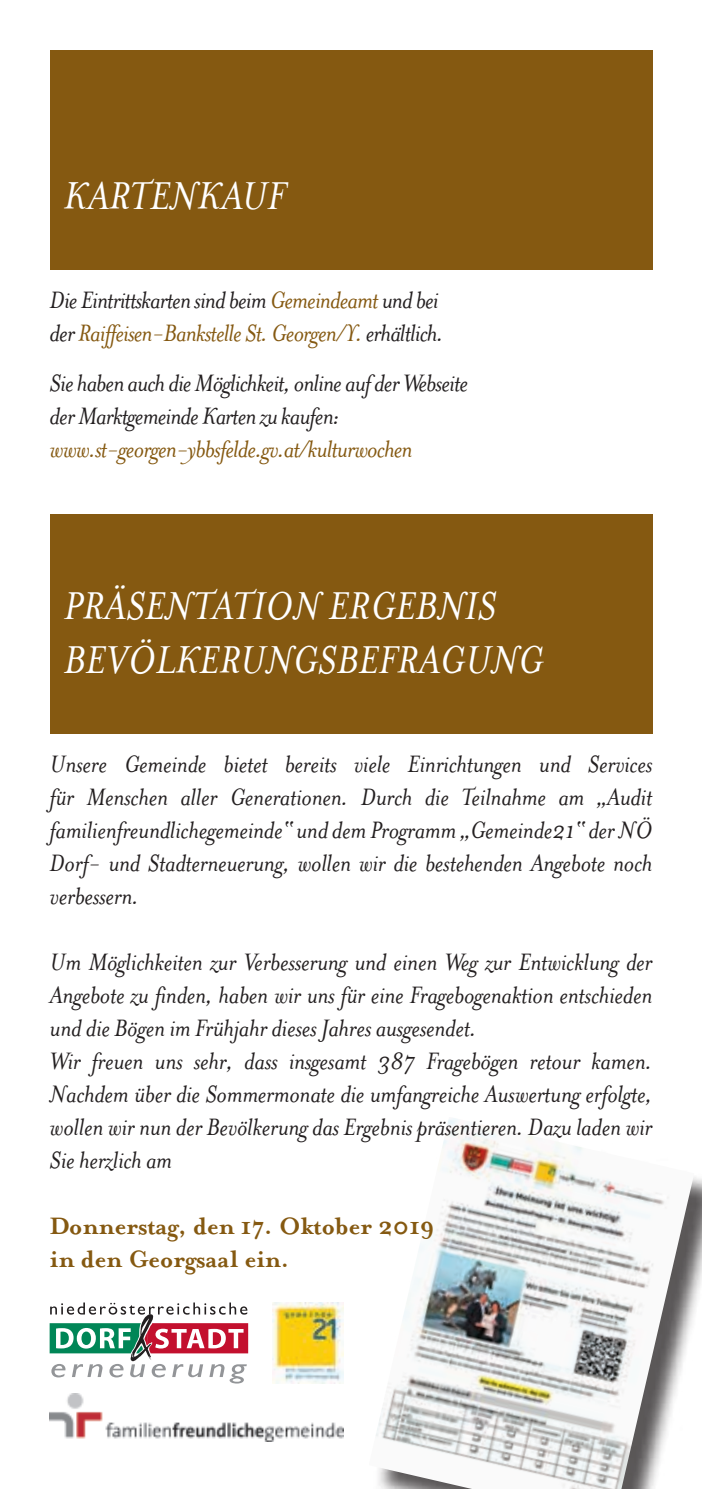
<style>
.page{position:relative;width:702px;height:1489px;background:#fff}
.page>*{position:absolute;margin:0;border:0;box-sizing:border-box;transform-origin:0 0}
.t1{font:italic 45px/54px "Mrs Eaves";color:#fff}
.t2{font:italic 27.5px/33px "Mrs Eaves";letter-spacing:-.01em;color:#231f20;text-align:justify}
.t3{font:italic 27.5px/33px "Mrs Eaves";letter-spacing:-.03em;color:#231f20}
.t4{font:700 27.5px/33px "Mrs Eaves";letter-spacing:-.01em;color:#855911}
.t5{font:italic 27.5px "Mrs Eaves";letter-spacing:-.03em;color:#855911}
.s1{color:#855911}
</style>
<div class="page">
<div style="left:373px;top:1121px;width:329px;height:367px;background:#231f20;opacity:.75"></div>
<img style="left:373px;top:1118px;width:321px;height:370px">
<div style="left:50px;top:514px;width:602px;height:219px;background:#855911"></div>
<div style="left:50px;top:50px;width:602px;height:219px;background:#855911"></div>
<svg style="left:50px;top:1302px;width:198px;height:81px"></svg>
<img style="left:273px;top:1302px;width:71px;height:81px">
<img style="left:50px;top:1393px;width:294px;height:47px">
<h1 class="t1" style="left:64px;top:169px;width:223px">KARTENKAUF</h1>
<p class="t3" style="left:50px;top:283px;width:395px">Die Eintrittskarten sind beim <span class="s1">Gemeindeamt</span> und bei der <span class="s1">Raiffeisen-Bankstelle St. Georgen/Y.</span> erhältlich.</p>
<p class="t3" style="left:50px;top:366px;width:420px">Sie haben auch die Möglichkeit, online auf der Webseite der Marktgemeinde Karten zu kaufen:</p>
<p class="t5" style="left:50px;top:433px;width:364px">www.st-georgen-ybbsfelde.gv.at/kulturwochen</p>
<h1 class="t1" style="left:64px;top:579px;width:481px">PRÄSENTATION ERGEBNIS<br>BEVÖLKERUNGSBEFRAGUNG</h1>
<p class="t2" style="left:50px;top:747px;width:604px">Unsere Gemeinde bietet bereits viele Einrichtungen und Services für Menschen aller Generationen. Durch die Teilnahme am „Audit familienfreundlichegemeinde“ und dem Programm „Gemeinde21“ der NÖ Dorf- und Stadterneuerung, wollen wir die bestehenden Angebote noch verbessern.</p>
<p class="t2" style="left:50px;top:945px;width:604px;text-align:left">Um Möglichkeiten zur Verbesserung und einen Weg zur Entwicklung der Angebote zu finden, haben wir uns für eine Fragebogenaktion entschieden und die Bögen im Frühjahr dieses Jahres ausgesendet.<br>Wir freuen uns sehr, dass insgesamt 387 Fragebögen retour kamen.<br>Nachdem über die Sommermonate die umfangreiche Auswertung erfolgte, wollen wir nun der Bevölkerung das Ergebnis präsentieren. Dazu laden wir Sie herzlich am</p>
<p class="t4" style="left:50px;top:1209px;width:386px">Donnerstag, den 17. Oktober 2019 in den Georgsaal ein.</p>
</div>
